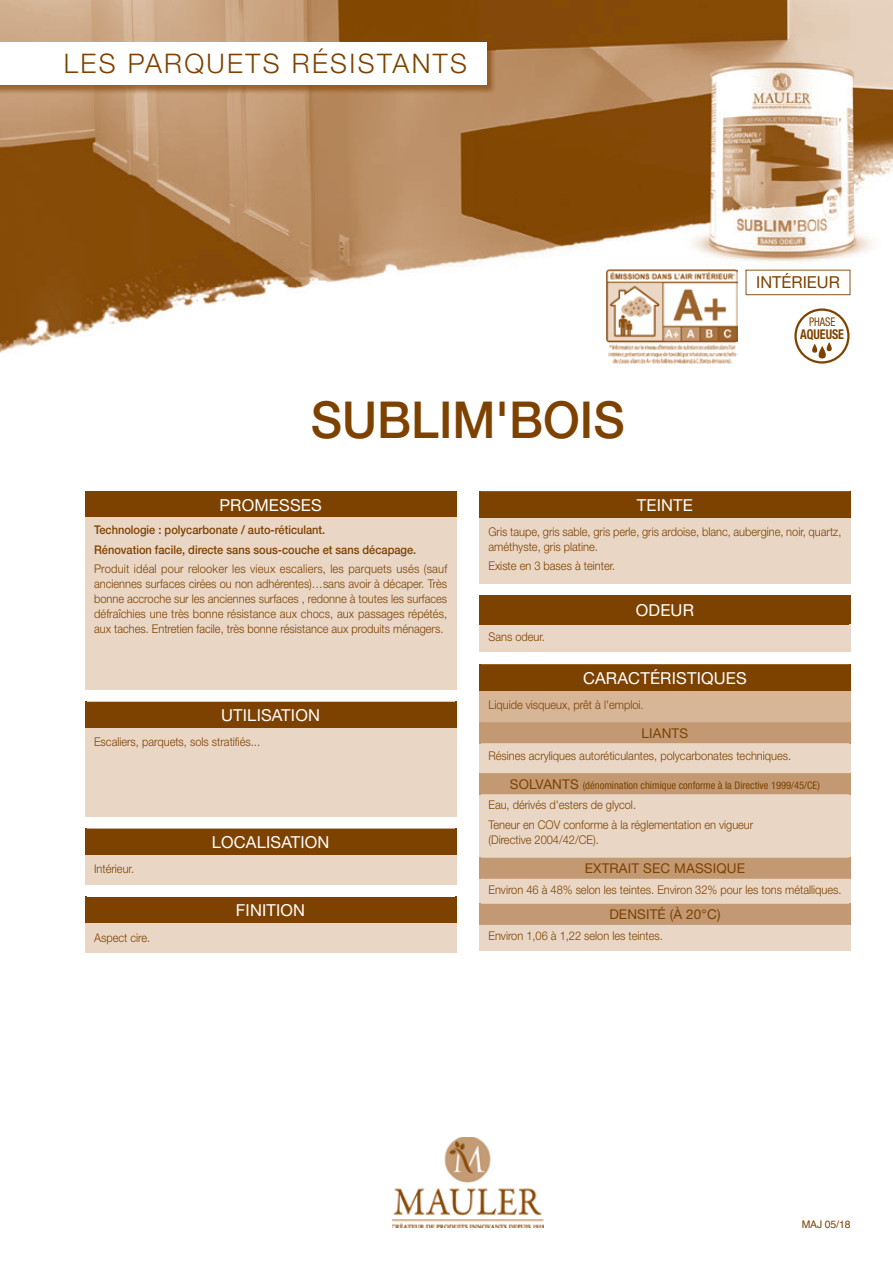
<style>
.page{position:relative;width:893px;height:1263px;background:#fff}
.page>*{position:absolute;margin:0;border:0;box-sizing:border-box;transform-origin:0 0}
.t1{font:500 51px "Helvetica Neue LT Std";color:#7e4200;scale:.95 1}
.t2{font:300 27px "Helvetica Neue LT Std";letter-spacing:.09em;color:#7e4200}
.t3{font:16.5px "Helvetica Neue LT Std";letter-spacing:.01em;color:#fff}
.t4{font:16.5px "Helvetica Neue LT Std";color:#7e4200}
.t5{font:13.5px "Helvetica Neue LT Std";letter-spacing:.01em;color:#7e4200}
.t6{font:700 condensed 13.5px "Helvetica Neue LT Std";letter-spacing:-.005em;color:#7e4200;scale:.89 1}
.t7{font:300 12px/15px "Helvetica Neue LT Std";color:#7e4200;scale:.92 1}
.t8{font:300 12px/15px "Helvetica Neue LT Std";color:#7e4200;text-align:justify;scale:.93 1}
.t9{font:500 12px/19.2px "Helvetica Neue LT Std";color:#7e4200;scale:.92 1}
.t10{font:condensed 12px "Helvetica Neue LT Std";letter-spacing:-.005em;color:#7e4200;scale:.89 1}
.t11{font:condensed 10.5px "Helvetica Neue LT Std";color:#7e4200}
.t12{font:10.5px "Helvetica";letter-spacing:-.01em;color:#7e4200}
.s1{font-stretch:normal;font-size:13.5px}
</style>
<div class="page">
<img style="left:0;top:0;width:893px;height:353px">
<img style="left:0;top:42px;width:496px;height:52px">
<div style="left:0;top:43px;width:487px;height:42px;background:#fff"></div>
<img style="left:607px;top:269px;width:131px;height:95px">
<div style="left:86px;top:492px;width:369px;height:25px;background:#7e4200"></div>
<svg style="left:86px;top:517px;width:369px;height:366px;background:#dcc4ad"></svg>
<svg style="left:86px;top:689px;width:370px;height:139px;fill:#e9d6c5"></svg>
<svg style="left:85px;top:492px;width:1px;height:25px"></svg>
<hr style="left:85px;top:491px;width:371px;height:1px;background:#7e4200">
<svg style="left:455px;top:492px;width:1px;height:25px"></svg>
<hr style="left:85px;top:517px;width:1px;height:171px;background:#e9d6c5">
<hr style="left:455px;top:517px;width:1px;height:171px;background:#e9d6c5">
<hr style="left:85px;top:688px;width:371px;height:1px;background:#e9d6c5">
<svg style="left:85px;top:701px;width:1px;height:27px"></svg>
<svg style="left:455px;top:701px;width:1px;height:27px"></svg>
<hr style="left:85px;top:730px;width:1px;height:85px;background:#e9d6c5">
<hr style="left:85px;top:728px;width:371px;height:2px;background:#e9d6c5">
<hr style="left:455px;top:730px;width:1px;height:85px;background:#e9d6c5">
<hr style="left:85px;top:815px;width:371px;height:1px;background:#e9d6c5">
<svg style="left:85px;top:828px;width:1px;height:55px"></svg>
<hr style="left:85px;top:855px;width:371px;height:1px;background:#e9d6c5">
<svg style="left:455px;top:828px;width:1px;height:55px"></svg>
<hr style="left:85px;top:883px;width:371px;height:1px;background:#e9d6c5">
<div style="left:480px;top:491px;width:369px;height:27px;background:#7e4200"></div>
<div style="left:480px;top:519px;width:369px;height:431px;background:#e9d6c5"></div>
<div style="left:480px;top:692px;width:370px;height:30px;background:#d7b697"></div>
<svg style="left:480px;top:722px;width:369px;height:203px;background:#d8bca2"></svg>
<svg style="left:479px;top:491px;width:1px;height:27px"></svg>
<svg style="left:849px;top:491px;width:1px;height:27px"></svg>
<hr style="left:479px;top:519px;width:1px;height:63px;background:#e9d6c5">
<hr style="left:479px;top:518px;width:371px;height:1px;background:#e9d6c5">
<hr style="left:849px;top:519px;width:1px;height:63px;background:#e9d6c5">
<hr style="left:479px;top:582px;width:371px;height:2px;background:#e9d6c5">
<svg style="left:479px;top:584px;width:371px;height:108px"></svg>
<hr style="left:479px;top:692px;width:1px;height:30px;background:#d7b697">
<hr style="left:479px;top:743px;width:1px;height:30px;background:#e9d6c5">
<hr style="left:849px;top:743px;width:1px;height:30px;background:#e9d6c5">
<hr style="left:479px;top:794px;width:1px;height:63px;background:#e9d6c5">
<hr style="left:849px;top:794px;width:1px;height:63px;background:#e9d6c5">
<hr style="left:479px;top:950px;width:371px;height:1px;background:#e9d6c5">
<svg style="left:479px;top:857px;width:1px;height:93px"></svg>
<svg style="left:849px;top:857px;width:1px;height:93px"></svg>
<svg style="left:479px;top:773px;width:1px;height:21px"></svg>
<svg style="left:849px;top:773px;width:1px;height:21px"></svg>
<svg style="left:479px;top:722px;width:1px;height:21px"></svg>
<svg style="left:849px;top:722px;width:1px;height:21px"></svg>
<img style="left:392px;top:1137px;width:151px;height:91px">
<div style="left:86px;top:897px;width:370px;height:27px;background:#7e4200"></div>
<div style="left:86px;top:924px;width:370px;height:28px;background:#e9d6c5"></div>
<svg style="left:85px;top:897px;width:1px;height:54px"></svg>
<hr style="left:85px;top:924px;width:371px;height:1px;background:#e9d6c5">
<hr style="left:85px;top:951px;width:371px;height:2px;background:#e9d6c5">
<svg style="left:746px;top:270px;width:104px;height:25px"></svg>
<svg style="left:794px;top:308px;width:55px;height:56px"></svg>
<svg style="left:819px;top:346px;width:7px;height:12px"></svg>
<div style="left:812px;top:344px;width:5px;height:9px;background:#7e4200;border-radius:3px"></div>
<svg style="left:827px;top:342px;width:5px;height:9px"></svg>
<h2 class="t2" style="left:64px;top:46px;width:405px">LES PARQUETS RÉSISTANTS</h2>
<h1 class="t1" style="left:311px;top:390px;width:332px">SUBLIM'BOIS</h1>
<h3 class="t4" style="left:756px;top:273px;width:85px">INTÉRIEUR</h3>
<p class="t10" style="left:809px;top:315px;width:31px">PHASE</p>
<p class="t6" style="left:800px;top:326px;width:51px">AQUEUSE</p>
<h3 class="t3" style="left:219px;top:495px;width:104px">PROMESSES</h3>
<p class="t9" style="left:94px;top:520px;width:352px">Technologie : polycarbonate / auto-réticulant.<br>Rénovation facile, directe sans sous-couche et sans décapage.</p>
<p class="t8" style="left:94px;top:561px;width:381px">Produit idéal pour relooker les vieux escaliers, les parquets usés (sauf anciennes surfaces cirées ou non adhérentes)…sans avoir à décaper. Très bonne accroche sur les anciennes surfaces , redonne à toutes les surfaces défraîchies une très bonne résistance aux chocs, aux passages répétés, aux taches. Entretien facile, très bonne résistance aux produits ménagers.</p>
<h3 class="t3" style="left:221px;top:705px;width:100px">UTILISATION</h3>
<p class="t7" style="left:94px;top:734px;width:182px">Escaliers, parquets, sols stratifiés...</p>
<p class="t7" style="left:94px;top:861px;width:45px">Intérieur.</p>
<p class="t7" style="left:94px;top:929px;width:63px">Aspect cire.</p>
<h3 class="t3" style="left:212px;top:832px;width:119px">LOCALISATION</h3>
<h3 class="t3" style="left:236px;top:900px;width:71px">FINITION</h3>
<h3 class="t3" style="left:637px;top:495px;width:58px">TEINTE</h3>
<p class="t7" style="left:488px;top:524px;width:385px">Gris taupe, gris sable, gris perle, gris ardoise, blanc, aubergine, noir, quartz, améthyste, gris platine.</p>
<p class="t7" style="left:488px;top:558px;width:139px">Existe en 3 bases à teinter.</p>
<h3 class="t3" style="left:636px;top:600px;width:60px">ODEUR</h3>
<p class="t7" style="left:488px;top:629px;width:63px">Sans odeur.</p>
<h3 class="t3" style="left:583px;top:668px;width:165px">CARACTÉRISTIQUES</h3>
<p class="t7" style="left:488px;top:697px;width:170px">Liquide visqueux, prêt à l'emploi.</p>
<p class="t5" style="left:642px;top:725px;width:48px">LIANTS</p>
<p class="t7" style="left:488px;top:748px;width:331px">Résines acryliques autoréticulantes, polycarbonates techniques.</p>
<p class="t11" style="left:510px;top:779px;width:312px"><span class="s1">SOLVANTS</span> (dénomination chimique conforme à la Directive 1999/45/CE)</p>
<p class="t7" style="left:488px;top:795px;width:289px;line-height:19.2px">Eau, dérivés d'esters de glycol.<br>Teneur en COV conforme à la réglementation en vigueur</p>
<p class="t7" style="left:488px;top:831px;width:121px">(Directive 2004/42/CE).</p>
<p class="t5" style="left:585px;top:860px;width:162px">EXTRAIT SEC MASSIQUE</p>
<p class="t7" style="left:488px;top:882px;width:385px">Environ 46 à 48% selon les teintes. Environ 32% pour les tons métalliques.</p>
<p class="t5" style="left:609px;top:906px;width:113px">DENSITÉ (À 20°C)</p>
<p class="t7" style="left:488px;top:928px;width:191px">Environ 1,06 à 1,22 selon les teintes.</p>
<p class="t12" style="left:802px;top:1216px;width:50px">MAJ 05/18</p>
</div>
